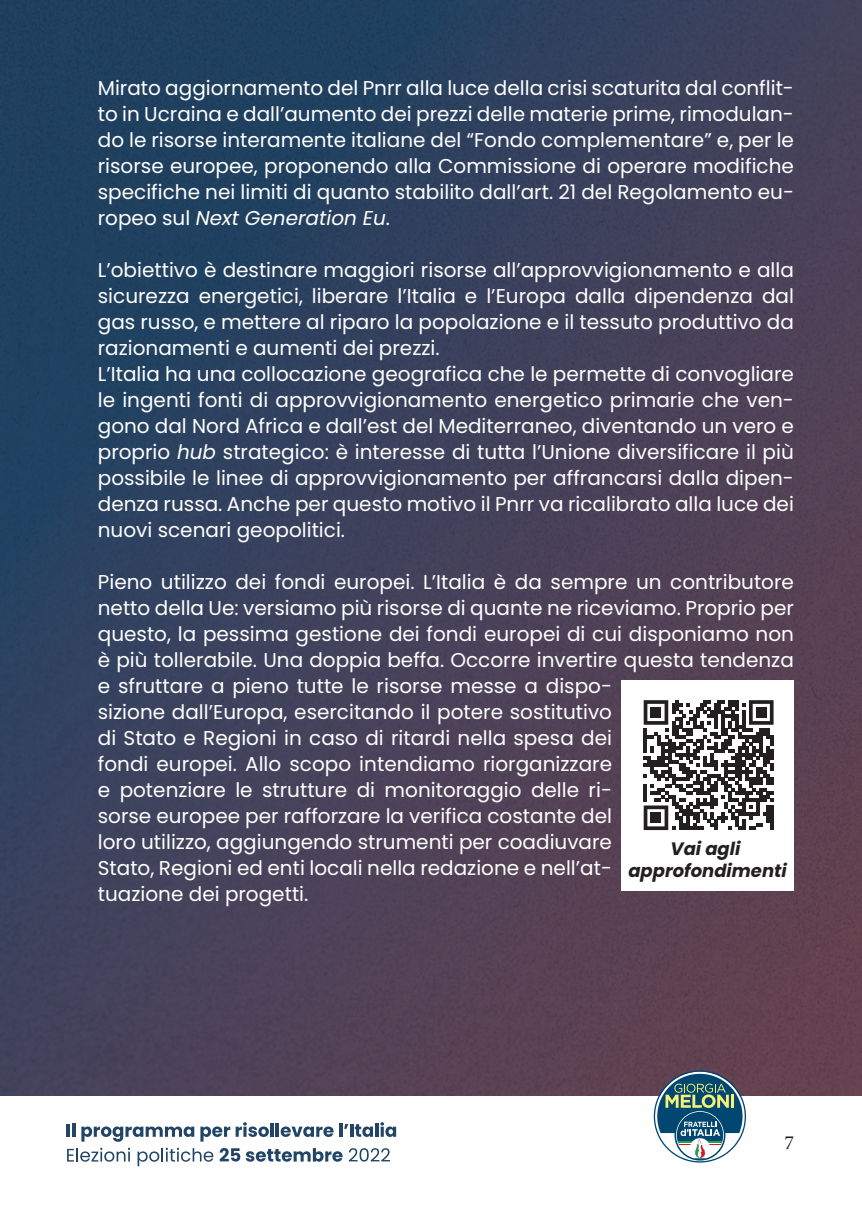
<style>
.page{position:relative;width:862px;height:1208px;background:#fff}
.page>*{position:absolute;margin:0;border:0;box-sizing:border-box;transform-origin:0 0}
.t1{font:20px/26px "Poppins";color:#fff}
.t2{font:20px "Minion Pro";color:#231f20}
.t3{font:italic 700 18px/21.6px "Poppins";color:#231f20;text-align:center}
.s1{font-style:italic}
</style>
<div class="page">
<img style="left:0;top:0;width:862px;height:1096px">
<svg style="left:67px;top:1123px;width:8px;height:13px"></svg>
<svg style="left:81px;top:1126px;width:113px;height:15px"></svg>
<svg style="left:200px;top:1126px;width:30px;height:15px"></svg>
<svg style="left:236px;top:1122px;width:33px;height:15px"></svg>
<hr style="left:270px;top:1123px;width:4px;height:13px;background:#224567">
<svg style="left:276px;top:1122px;width:120px;height:15px"></svg>
<svg style="left:67px;top:1147px;width:63px;height:14px"></svg>
<svg style="left:138px;top:1147px;width:75px;height:19px"></svg>
<svg style="left:220px;top:1148px;width:20px;height:13px"></svg>
<svg style="left:246px;top:1148px;width:96px;height:13px"></svg>
<svg style="left:349px;top:1148px;width:41px;height:13px"></svg>
<svg style="left:654px;top:1070px;width:92px;height:92px"></svg>
<div style="left:622px;top:680px;width:172px;height:210px;background:#fff"></div>
<svg style="left:644px;top:700px;width:129px;height:130px"></svg>
<div style="left:651px;top:707px;width:10px;height:10px;background:#231f20"></div>
<div style="left:756px;top:707px;width:10px;height:10px;background:#231f20"></div>
<div style="left:651px;top:812px;width:10px;height:11px;background:#231f20"></div>
<p class="t1" style="left:98px;top:75px;width:697px;text-align:justify">Mirato aggiornamento del Pnrr alla luce della crisi scaturita dal conflit&shy;to in Ucraina e dall’aumento dei prezzi delle materie prime, rimodulan&shy;do le risorse interamente italiane del “Fondo complementare” e, per le risorse europee, proponendo alla Commissione di operare modifiche specifiche nei limiti di quanto stabilito dall’art. 21 del Regolamento eu&shy;ropeo sul <span class="s1">Next Generation Eu</span>.</p>
<p class="t1" style="left:98px;top:257px;width:697px">L’obiettivo è destinare maggiori risorse all’approvvigionamento e alla sicurezza energetici, liberare l’Italia e l’Europa dalla dipendenza dal gas russo, e mettere al riparo la popolazione e il tessuto produttivo da razionamenti e aumenti dei prezzi.<br>L’Italia ha una collocazione geografica che le permette di convogliare le ingenti fonti di approvvigionamento energetico primarie che ven&shy;gono dal Nord Africa e dall’est del Mediterraneo, diventando un vero e proprio <span class="s1">hub</span> strategico: è interesse di tutta l’Unione diversificare il più possibile le linee di approvvigionamento per affrancarsi dalla dipen&shy;denza russa. Anche per questo motivo il Pnrr va ricalibrato alla luce dei nuovi scenari geopolitici.</p>
<p class="t1" style="left:98px;top:569px;width:697px">Pieno utilizzo dei fondi europei. L’Italia è da sempre un contributore netto della Ue: versiamo più risorse di quante ne riceviamo. Proprio per questo, la pessima gestione dei fondi europei di cui disponiamo non è più tollerabile. Una doppia beffa. Occorre invertire questa tendenza e sfruttare a pieno tutte le risorse messe a dispo-<br>sizione dall’Europa, esercitando il potere sostitutivo<br>di Stato e Regioni in caso di ritardi nella spesa dei<br>fondi europei. Allo scopo intendiamo riorganizzare<br>e potenziare le strutture di monitoraggio delle ri-<br>sorse europee per rafforzare la verifica costante del<br>loro utilizzo, aggiungendo strumenti per coadiuvare<br>Stato, Regioni ed enti locali nella redazione e nell’at-<br>tuazione dei progetti.</p>
<p class="t3" style="left:628px;top:838px;width:160px">Vai agli approfondimenti</p>
<p class="t2" style="left:784px;top:1130px;width:11px">7</p>
</div>
